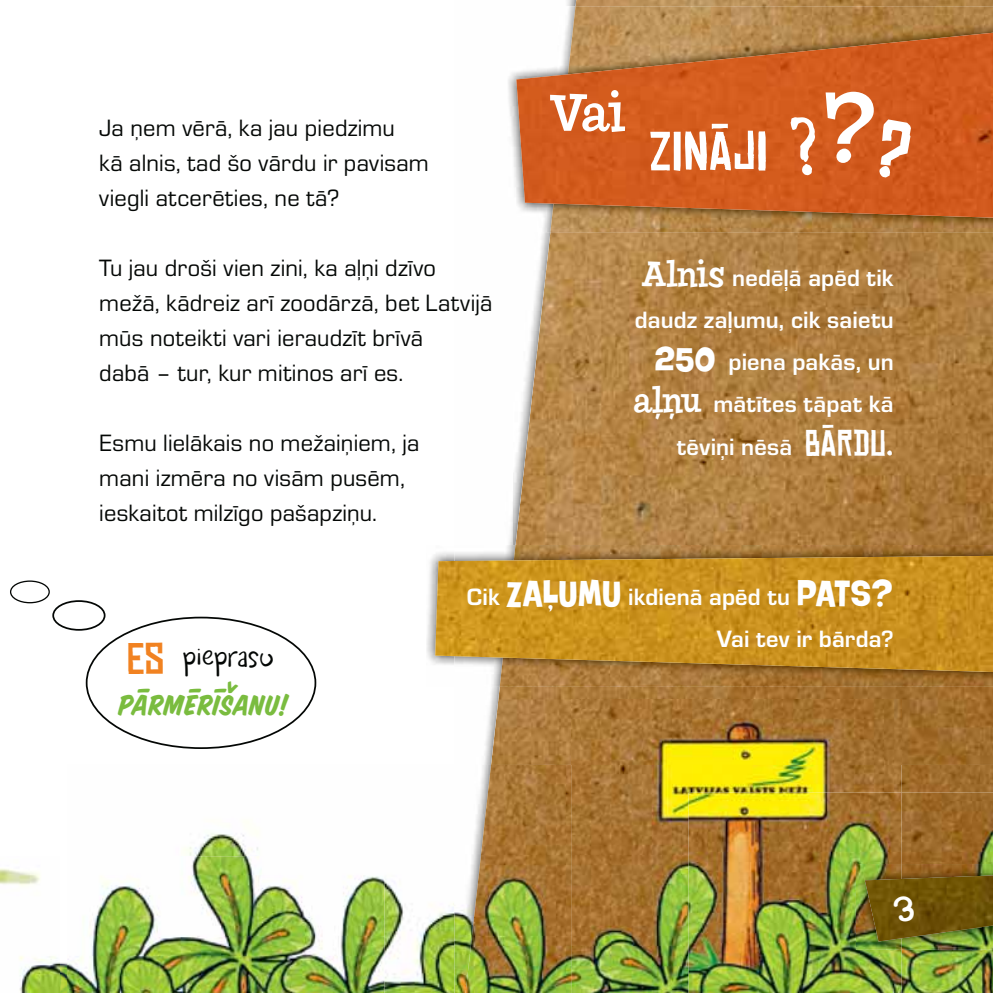
<style>
.page{position:relative;width:993px;height:993px;background:#fff}
.page>*{position:absolute;margin:0;border:0;box-sizing:border-box;transform-origin:0 0}
.t1{font:94.5px "Chowderhead";color:#fff}
.t2{font:52.5px "Chinese Rocks Rg";letter-spacing:.005em;color:#fff}
.t3{font:52.5px "Chowderhead";color:#fff}
.t4{font:42px "Chinese Rocks Rg";color:#f18221}
.t5{font:31.5px "House Sampler House Slant";letter-spacing:.02em;color:#7abc3f}
.t6{font:700 31.5px "Rafa Px";color:#fff}
.t7{font:28px "Rafa Px";letter-spacing:.005em;color:#040705}
.t8{font:24.5px/35px "Eurostile";letter-spacing:.01em;color:#040705}
.t9{font:700 24.5px/42px "Eurostile";letter-spacing:.005em;color:#fff;text-align:right}
.s1{font-family:"Chowderhead";font-weight:400;font-size:35px}
.s2{font-family:"Roller World BTN";font-weight:400;font-size:35px}
.s3{font-family:"Chinese Rocks Rg";font-weight:400;font-size:35px}
.s4{font-family:"Roller World BTN";font-weight:400;font-size:42px}
</style>
<div class="page">
<img style="left:484px;top:701px;width:7px;height:63px">
<img style="left:491px;top:0;width:501px;height:764px">
<img style="left:571px;top:699px;width:330px;height:65px">
<img style="left:507px;top:6px;width:43px;height:226px">
<img style="left:550px;top:6px;width:442px;height:226px">
<img style="left:516px;top:33px;width:476px;height:185px">
<img style="left:427px;top:545px;width:72px;height:141px">
<img style="left:499px;top:545px;width:493px;height:141px">
<img style="left:435px;top:555px;width:557px;height:116px">
<img style="left:0;top:868px;width:60px;height:124px">
<img style="left:60px;top:833px;width:405px;height:159px">
<img style="left:465px;top:764px;width:527px;height:228px">
<img style="left:688px;top:792px;width:304px;height:200px">
<img style="left:855px;top:863px;width:137px;height:86px">
<img style="left:864px;top:875px;width:128px;height:66px">
<div style="left:52px;top:600px;width:53px;height:30px;border:2px solid #040705;border-radius:50%"></div>
<div style="left:10px;top:580px;width:40px;height:23px;border:1px solid #040705;border-radius:50%"></div>
<div style="left:789px;top:114px;width:33px;height:63px;background:#d35b1e"></div>
<div style="left:874px;top:119px;width:38px;height:61px;background:#d0581c"></div>
<p class="t8" style="left:99px;top:112px;width:331px">Ja ņem vērā, ka jau piedzimu<br>kā alnis, tad šo vārdu ir pavisam viegli atcerēties, ne tā?</p>
<p class="t8" style="left:99px;top:252px;width:394px">Tu jau droši vien zini, ka aļņi dzīvo mežā, kādreiz arī zoodārzā, bet Latvijā mūs noteikti vari ieraudzīt brīvā<br>dabā – tur, kur mitinos arī es.</p>
<p class="t8" style="left:99px;top:427px;width:321px">Esmu lielākais no mežaiņiem, ja mani izmēra no visām pusēm, ieskaitot milzīgo pašapziņu.</p>
<h2 class="t3" style="left:551px;top:93px;width:74px">Vai</h2>
<h2 class="t2" style="left:649px;top:122px;width:120px">ZINĀJI</h2>
<h1 class="t1" style="left:822px;top:93px;width:55px">?</h1>
<p class="t9" style="left:633px;top:259px;width:262px"><span class="s1">Alnis</span> nedēļā apēd tik daudz zaļumu, cik saietu<br><span class="s2">250</span> piena pakās, un <span class="s1">aļņu</span> mātītes tāpat kā tēviņi nēsā <span class="s3">BĀRDU.</span></p>
<h3 class="t4" style="left:128px;top:634px;width:38px">ES</h3>
<p class="t7" style="left:183px;top:640px;width:93px">pieprasu</p>
<p class="t5" style="left:118px;top:680px;width:171px">PĀRMĒRĪŠANU!</p>
<p class="t9" style="left:466px;top:577px;width:428px">Cik <span class="s2">ZAĻUMU</span> ikdienā apēd tu <span class="s2">PATS</span><span class="s4">?<br></span>Vai tev ir bārda?</p>
<p class="t6" style="left:893px;top:892px;width:23px">3</p>
</div>
